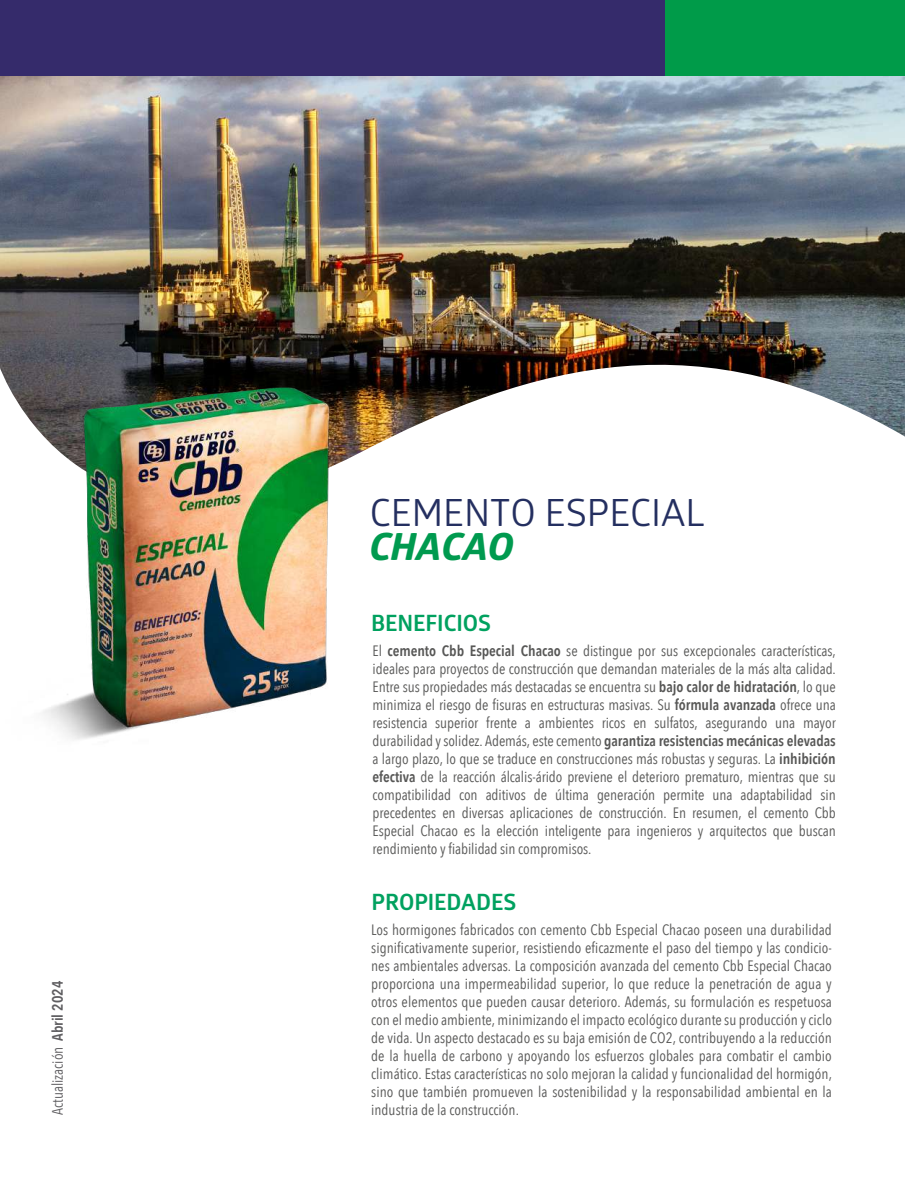
<style>
.page{position:relative;width:905px;height:1187px;background:#fff}
.page>*{position:absolute;margin:0;border:0;box-sizing:border-box;transform-origin:0 0}
.t1{font:37.5px "Glober";color:#242f60}
.t2{font:italic 700 37.5px "Globerx";color:#009a4f}
.t3{font:700 22.5px "Glober";letter-spacing:-.005em;color:#00a15f}
.t4{font:15px/18px "Avenir Next Condensed";color:#575756;text-align:justify}
.t5{font:15px "Avenir Next Condensed";color:#5f5e61}
.s1{font-weight:600}
</style>
<div class="page">
<img style="left:0;top:75px;width:904px;height:361px">
<div style="left:0;top:0;width:665px;height:75px;background:#352b6b"></div>
<div style="left:665px;top:0;width:239px;height:75px;background:#009b49"></div>
<img style="left:0;top:361px;width:404px;height:379px">
<p class="t5" style="left:45px;top:1115px;width:136px;rotate:-90deg">Actualización <span class="s1">Abril 2024</span></p>
<h1 class="t1" style="left:369px;top:486px;width:336px">CEMENTO ESPECIAL</h1>
<h1 class="t2" style="left:369px;top:519px;width:146px">CHACAO</h1>
<h2 class="t3" style="left:371px;top:607px;width:121px">BENEFICIOS</h2>
<p class="t4" style="left:372px;top:641px;width:464px">El <span class="s1">cemento Cbb Especial Chacao</span> se distingue por sus excepcionales características, ideales para proyectos de construcción que demandan materiales de la más alta calidad.<br>Entre sus propiedades más destacadas se encuentra su <span class="s1">bajo calor de hidratación</span>, lo que minimiza el riesgo de fisuras en estructuras masivas. Su <span class="s1">fórmula avanzada</span> ofrece una resistencia superior frente a ambientes ricos en sulfatos, asegurando una mayor durabilidad y solidez. Además, este cemento <span class="s1">garantiza resistencias mecánicas elevadas </span>a largo plazo, lo que se traduce en construcciones más robustas y seguras. La <span class="s1">inhibición efectiva</span> de la reacción álcalis-árido previene el deterioro prematuro, mientras que su compatibilidad con aditivos de última generación permite una adaptabilidad sin precedentes en diversas aplicaciones de construcción. En resumen, el cemento Cbb Especial Chacao es la elección inteligente para ingenieros y arquitectos que buscan rendimiento y fiabilidad sin compromisos.</p>
<h2 class="t3" style="left:371px;top:886px;width:146px">PROPIEDADES</h2>
<p class="t4" style="left:371px;top:920px;width:462px">Los hormigones fabricados con cemento Cbb Especial Chacao poseen una durabilidad significativamente superior, resistiendo eficazmente el paso del tiempo y las condicio&shy;nes ambientales adversas. La composición avanzada del cemento Cbb Especial Chacao proporciona una impermeabilidad superior, lo que reduce la penetración de agua y otros elementos que pueden causar deterioro. Además, su formulación es respetuosa con el medio ambiente, minimizando el impacto ecológico durante su producción y ciclo de vida. Un aspecto destacado es su baja emisión de CO2, contribuyendo a la reducción de la huella de carbono y apoyando los esfuerzos globales para combatir el cambio climático. Estas características no solo mejoran la calidad y funcionalidad del hormigón, sino que también promueven la sostenibilidad y la responsabilidad ambiental en la industria de la construcción.</p>
</div>
